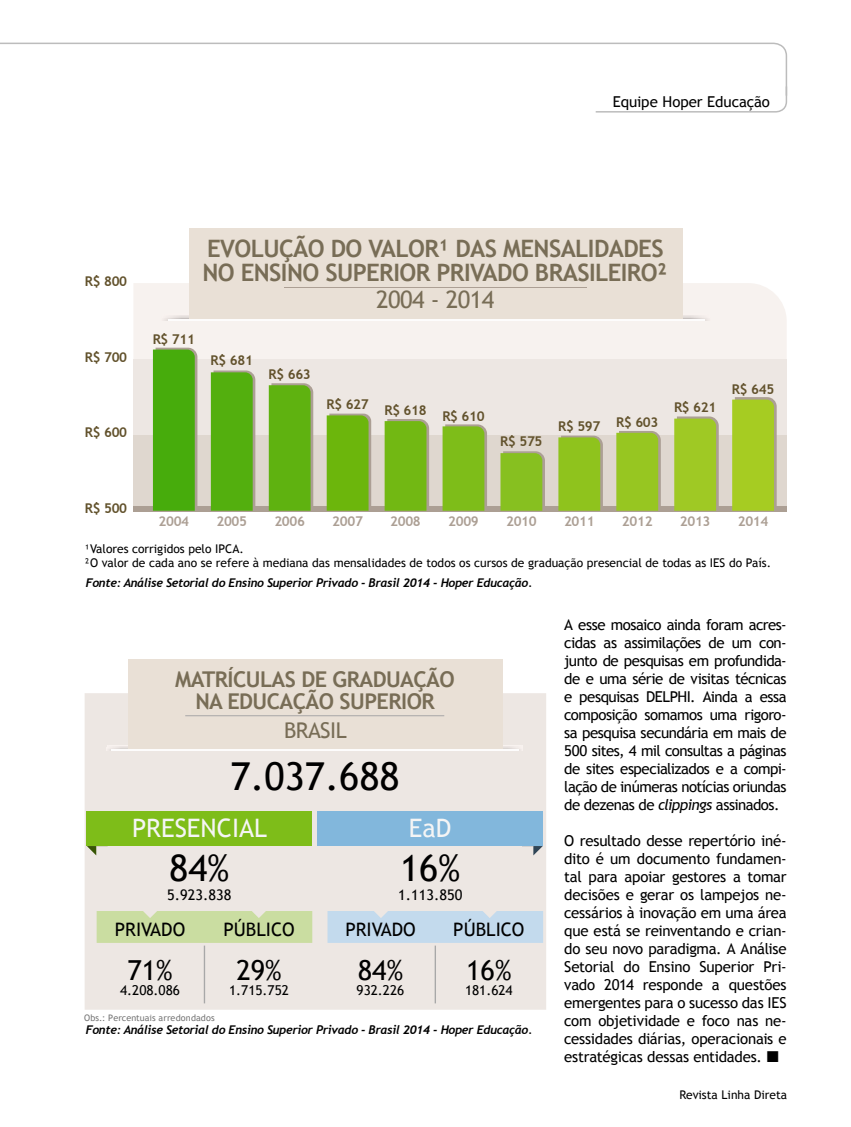
<style>
.page{position:relative;width:851px;height:1127px;background:#fff}
.page>*{position:absolute;margin:0;border:0;box-sizing:border-box;transform-origin:0 0}
.t1{font:38.4px "Trebuchet MS";color:#000}
.t2{font:36.45px "Trebuchet MS";color:#000}
.t3{font:27.6px "Trebuchet MS";color:#000}
.t4{font:25.5px "Trebuchet MS";color:#f5f5f5}
.t5{font:700 24px/24px "Trebuchet MS";letter-spacing:-.025em;color:#786d56}
.t6{font:24px "Trebuchet MS";letter-spacing:-.025em;color:#786d56}
.t7{font:700 21.75px/21.8px "Trebuchet MS";letter-spacing:-.025em;color:#786d56;text-align:center}
.t8{font:21.75px "Trebuchet MS";letter-spacing:-.025em;color:#786d56}
.t9{font:18.6px "Trebuchet MS";color:#000}
.t10{font:15px/18px "Trebuchet MS";letter-spacing:-.02em;color:#000;text-align:justify}
.t11{font:14.55px "Trebuchet MS";color:#000}
.t12{font:13.65px "Trebuchet MS";color:#000}
.t13{font:700 13.5px "Trebuchet MS";letter-spacing:-.025em;color:#62522c}
.t14{font:700 13.5px "Trebuchet MS";letter-spacing:-.025em;color:#ac9f94}
.t15{font:12px/14.4px "Trebuchet MS";color:#000}
.t16{font:italic 700 12px "Trebuchet";letter-spacing:-.025em;color:#000}
.t17{font:9px "Trebuchet MS";letter-spacing:.01em;color:#777}
.s1{font-style:italic}
</style>
<div class="page">
<svg style="left:0;top:42px;width:787px;height:43px"></svg>
<svg style="left:595px;top:85px;width:192px;height:28px"></svg>
<div style="left:134px;top:283px;width:652px;height:76px;background:#f7f2ef"></div>
<div style="left:133px;top:359px;width:653px;height:76px;background:#ede7e3"></div>
<div style="left:133px;top:435px;width:653px;height:76px;background:#dfd7cf"></div>
<div style="left:133px;top:506px;width:653px;height:6px;background:#ac9f94"></div>
<svg style="left:153px;top:348px;width:44px;height:163px;background:#4dab14"></svg>
<svg style="left:211px;top:370px;width:44px;height:141px;background:#59ae18"></svg>
<svg style="left:269px;top:383px;width:44px;height:128px;background:#65b01a"></svg>
<svg style="left:326px;top:414px;width:45px;height:97px;background:#72b519"></svg>
<svg style="left:384px;top:419px;width:45px;height:92px;background:#78b620"></svg>
<svg style="left:442px;top:424px;width:45px;height:87px;background:#83bb27"></svg>
<svg style="left:500px;top:451px;width:45px;height:60px;background:#8cbd2e"></svg>
<svg style="left:558px;top:436px;width:44px;height:75px;background:#91c126"></svg>
<svg style="left:616px;top:431px;width:44px;height:80px;background:#99c32a"></svg>
<svg style="left:674px;top:416px;width:44px;height:95px;background:#a0c62e"></svg>
<svg style="left:732px;top:397px;width:44px;height:114px;background:#a6c92b"></svg>
<img style="left:162px;top:314px;width:548px;height:7px">
<img style="left:168px;top:314px;width:535px;height:1px">
<div style="left:189px;top:229px;width:494px;height:91px;background:#e9e0d6"></div>
<hr style="left:168px;top:320px;width:536px;height:1px;background:#fdfcfc">
<hr style="left:284px;top:287px;width:302px;height:1px;background:#ac9f94">
<div style="left:85px;top:693px;width:461px;height:317px;background:#ede7e3"></div>
<svg style="left:522px;top:846px;width:20px;height:9px"></svg>
<svg style="left:87px;top:846px;width:21px;height:9px"></svg>
<div style="left:97px;top:911px;width:215px;height:32px;background:#cadda1"></div>
<img style="left:106px;top:746px;width:417px;height:5px">
<img style="left:108px;top:746px;width:414px;height:1px">
<img style="left:111px;top:745px;width:407px;height:1px">
<div style="left:128px;top:660px;width:374px;height:90px;background:#e9e0d6"></div>
<hr style="left:111px;top:750px;width:407px;height:1px;background:#fdfcfc">
<div style="left:87px;top:811px;width:225px;height:35px;background:#7ebd19"></div>
<div style="left:318px;top:811px;width:224px;height:35px;background:#82b7dc"></div>
<hr style="left:204px;top:945px;width:1px;height:58px;background:#a8a8a8">
<hr style="left:185px;top:715px;width:259px;height:1px;background:#a8a8a8">
<div style="left:327px;top:911px;width:216px;height:32px;background:#c3daed"></div>
<hr style="left:434px;top:945px;width:2px;height:58px;background:#a8a8a8">
<p class="t10" style="left:612px;top:92px;width:158px">Equipe Hoper Educação</p>
<p class="t13" style="left:85px;top:273px;width:44px">R$ 800</p>
<p class="t13" style="left:85px;top:348px;width:44px">R$ 700</p>
<p class="t13" style="left:85px;top:424px;width:44px">R$ 600</p>
<p class="t13" style="left:153px;top:331px;width:44px">R$ 711</p>
<h3 class="t5" style="left:202px;top:237px;width:467px">EVOLUÇÃO DO VALOR¹ DAS MENSALIDADES<br>NO ENSINO SUPERIOR PRIVADO BRASILEIRO²</h3>
<h3 class="t6" style="left:376px;top:285px;width:119px">2004 - 2014</h3>
<p class="t13" style="left:210px;top:352px;width:44px">R$ 681</p>
<p class="t13" style="left:268px;top:365px;width:44px">R$ 663</p>
<p class="t13" style="left:326px;top:401px;width:160px">R$ 627 R$ 618 R$ 610</p>
<p class="t13" style="left:500px;top:433px;width:44px">R$ 575</p>
<p class="t13" style="left:558px;top:416px;width:102px">R$ 597 R$ 603</p>
<p class="t13" style="left:674px;top:398px;width:44px">R$ 621</p>
<p class="t13" style="left:731px;top:380px;width:44px">R$ 645</p>
<p class="t13" style="left:85px;top:499px;width:44px">R$ 500</p>
<p class="t15" style="left:85px;top:541px;width:687px">¹Valores corrigidos pelo IPCA.<br>²O valor de cada ano se refere à mediana das mensalidades de todos os cursos de graduação presencial de todas as IES do País.</p>
<p class="t14" style="left:158px;top:513px;width:32px">2004</p>
<p class="t14" style="left:216px;top:513px;width:32px">2005</p>
<p class="t14" style="left:274px;top:513px;width:32px">2006</p>
<p class="t14" style="left:332px;top:513px;width:32px">2007</p>
<p class="t14" style="left:390px;top:513px;width:32px">2008</p>
<p class="t14" style="left:448px;top:513px;width:32px">2009</p>
<p class="t14" style="left:506px;top:513px;width:32px">2010</p>
<p class="t14" style="left:564px;top:513px;width:32px">2011</p>
<p class="t14" style="left:622px;top:513px;width:32px">2012</p>
<p class="t14" style="left:679px;top:513px;width:32px">2013</p>
<p class="t14" style="left:737px;top:513px;width:32px">2014</p>
<p class="t16" style="left:86px;top:576px;width:448px">Fonte: Análise Setorial do Ensino Superior Privado - Brasil 2014 - Hoper Educação.</p>
<h3 class="t7" style="left:175px;top:669px;width:281px">MATRÍCULAS DE GRADUAÇÃO<br>NA EDUCAÇÃO SUPERIOR</h3>
<h3 class="t8" style="left:284px;top:717px;width:64px">BRASIL</h3>
<h1 class="t1" style="left:230px;top:753px;width:171px">7.037.688</h1>
<h3 class="t4" style="left:132px;top:813px;width:136px">PRESENCIAL</h3>
<h2 class="t2" style="left:169px;top:846px;width:62px">84%</h2>
<p class="t11" style="left:167px;top:886px;width:66px">5.923.838</p>
<p class="t9" style="left:115px;top:918px;width:72px">PRIVADO</p>
<h3 class="t3" style="left:127px;top:954px;width:47px">71%</h3>
<p class="t12" style="left:120px;top:982px;width:61px">4.208.086</p>
<h3 class="t4" style="left:409px;top:813px;width:44px">EaD</h3>
<h2 class="t2" style="left:400px;top:846px;width:62px">16%</h2>
<p class="t11" style="left:398px;top:886px;width:66px">1.113.850</p>
<p class="t9" style="left:345px;top:918px;width:72px">PRIVADO</p>
<p class="t9" style="left:453px;top:918px;width:73px">PÚBLICO</p>
<p class="t9" style="left:223px;top:918px;width:73px">PÚBLICO</p>
<h3 class="t3" style="left:236px;top:954px;width:47px">29%</h3>
<p class="t12" style="left:229px;top:982px;width:61px">1.715.752</p>
<h3 class="t3" style="left:358px;top:954px;width:47px">84%</h3>
<p class="t12" style="left:356px;top:982px;width:49px">932.226</p>
<h3 class="t3" style="left:466px;top:954px;width:47px">16%</h3>
<p class="t12" style="left:465px;top:982px;width:49px">181.624</p>
<p class="t17" style="left:84px;top:1012px;width:132px">Obs.: Percentuais arredondados</p>
<p class="t16" style="left:86px;top:1022px;width:448px">Fonte: Análise Setorial do Ensino Superior Privado - Brasil 2014 - Hoper Educação.</p>
<p class="t10" style="left:564px;top:616px;width:224px">A esse mosaico ainda foram acres&shy;cidas as assimilações de um con&shy;junto de pesquisas em profundida&shy;de e uma série de visitas técnicas e pesquisas DELPHI. Ainda a essa composição somamos uma rigoro&shy;sa pesquisa secundária em mais de 500 sites, 4 mil consultas a páginas de sites especializados e a compi&shy;lação de inúmeras notícias oriundas de dezenas de <span class="s1">clippings</span> assinados.</p>
<p class="t10" style="left:564px;top:832px;width:224px">O resultado desse repertório iné&shy;dito é um documento fundamen&shy;tal para apoiar gestores a tomar decisões e gerar os lampejos ne&shy;cessários à inovação em uma área que está se reinventando e crian&shy;do seu novo paradigma. A Análise Setorial do Ensino Superior Pri&shy;vado 2014 responde a questões emergentes para o sucesso das IES com objetividade e foco nas ne&shy;cessidades diárias, operacionais e estratégicas dessas entidades.</p>
<p class="t15" style="left:679px;top:1088px;width:109px">Revista Linha Direta</p>
</div>
